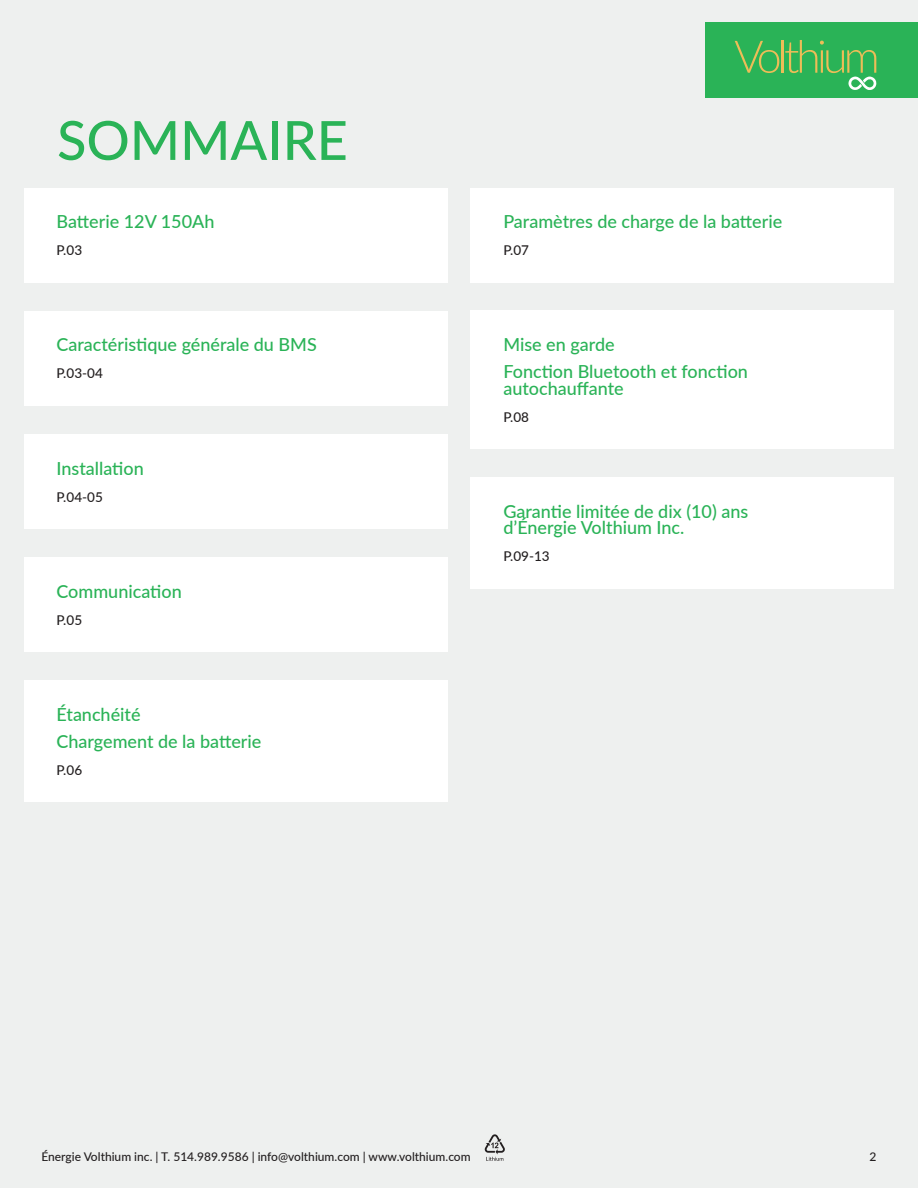
<style>
.page{position:relative;width:918px;height:1188px;background:#eef0ef}
.page>*{position:absolute;margin:0;border:0;box-sizing:border-box;transform-origin:0 0}
.t1{font:500 54px "Lato";color:#2ab357}
.t2{font:500 18px/27px "Lato";color:#2ab357}
.t3{font:500 13.5px "Lato";color:#231f20}
.t4{font:500 12px "Lato";color:#231f20}
</style>
<div class="page">
<svg style="left:485px;top:1134px;width:20px;height:27px"></svg>
<div style="left:706px;top:22px;width:212px;height:75px;background:#2ab357"></div>
<svg style="left:735px;top:41px;width:44px;height:32px"></svg>
<hr style="left:782px;top:40px;width:2px;height:33px;background:#edbd57">
<svg style="left:785px;top:40px;width:92px;height:50px"></svg>
<div style="left:24px;top:188px;width:423px;height:95px;background:#fff"></div>
<div style="left:24px;top:311px;width:423px;height:95px;background:#fff"></div>
<div style="left:471px;top:188px;width:423px;height:95px;background:#fff"></div>
<div style="left:471px;top:311px;width:423px;height:138px;background:#fff"></div>
<div style="left:471px;top:477px;width:423px;height:112px;background:#fff"></div>
<div style="left:24px;top:434px;width:423px;height:95px;background:#fff"></div>
<div style="left:24px;top:557px;width:423px;height:95px;background:#fff"></div>
<div style="left:24px;top:681px;width:423px;height:121px;background:#fff"></div>
<h1 class="t1" style="left:57px;top:110px;width:292px">SOMMAIRE</h1>
<p class="t2" style="left:57px;top:208px;width:159px">Batterie 12V 150Ah</p>
<p class="t3" style="left:57px;top:243px;width:27px">P.03</p>
<p class="t2" style="left:57px;top:331px;width:262px">Caractéristique générale du BMS</p>
<p class="t3" style="left:57px;top:366px;width:48px">P.03-04</p>
<p class="t2" style="left:57px;top:454px;width:89px">Installation</p>
<p class="t3" style="left:57px;top:489px;width:48px">P.04-05</p>
<p class="t2" style="left:57px;top:577px;width:127px">Communication</p>
<p class="t3" style="left:57px;top:612px;width:27px">P.05</p>
<p class="t2" style="left:57px;top:701px;width:206px">Étanchéité<br>Chargement de la batterie</p>
<p class="t3" style="left:57px;top:762px;width:27px">P.06</p>
<p class="t2" style="left:503px;top:207px;width:280px">Paramètres de charge de la batterie</p>
<p class="t3" style="left:503px;top:243px;width:27px">P.07</p>
<p class="t2" style="left:503px;top:330px;width:246px">Mise en garde<br>Fonction Bluetooth et fonction</p>
<p class="t2" style="left:503px;top:374px;width:122px">autochauffante</p>
<p class="t3" style="left:503px;top:409px;width:27px">P.08</p>
<p class="t2" style="left:503px;top:502px;width:246px;line-height:16.5px">Garantie limitée de dix (10) ans d’Énergie Volthium Inc.</p>
<p class="t3" style="left:503px;top:549px;width:48px">P.09-13</p>
<p class="t4" style="left:42px;top:1150px;width:431px">Énergie Volthium inc. | T. 514.989.9586 | info@volthium.com | www.volthium.com</p>
<p class="t4" style="left:869px;top:1150px;width:8px">2</p>
</div>
